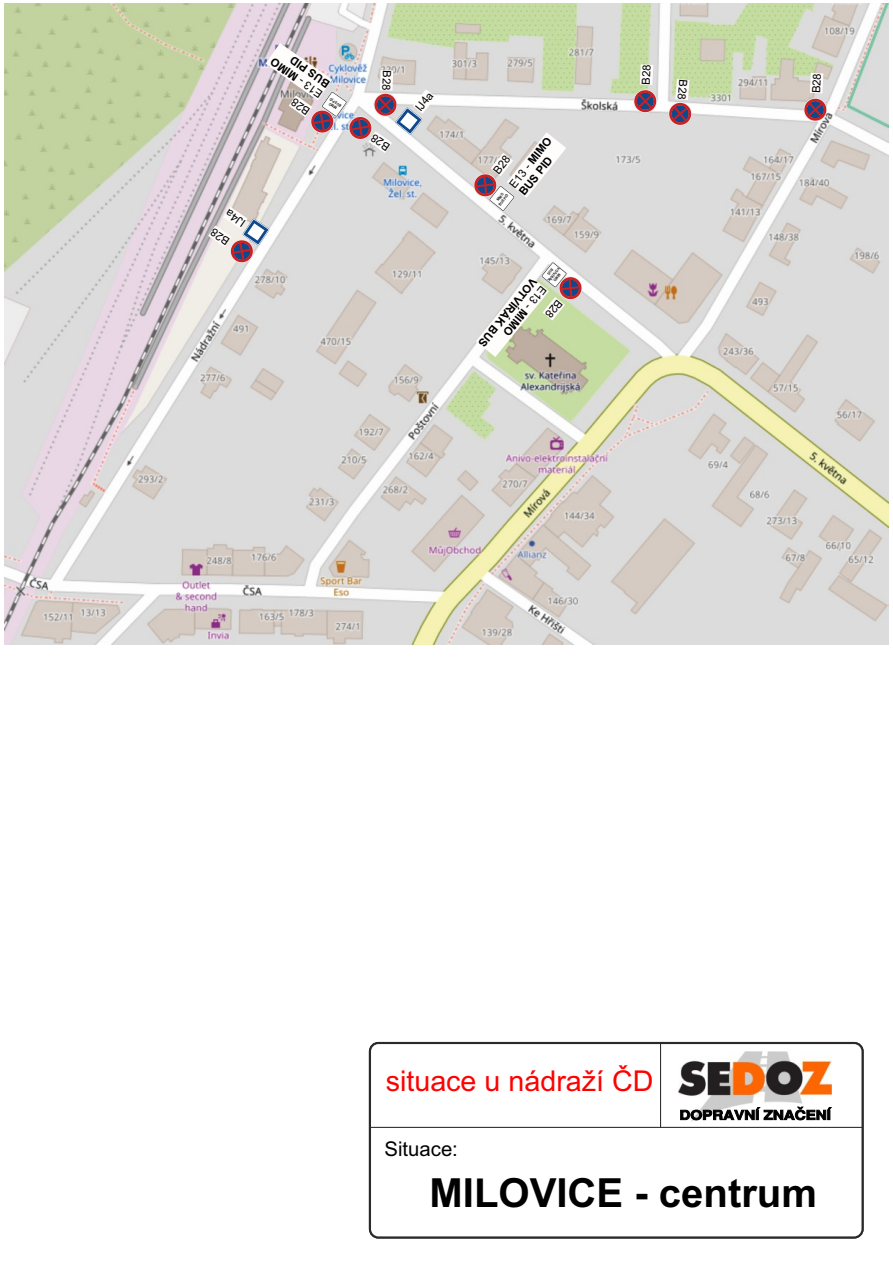
<style>
.page{position:relative;width:893px;height:1263px;background:#fff}
.page>*{position:absolute;margin:0;border:0;box-sizing:border-box;transform-origin:0 0}
.t1{font:700 40.05px "Arial";color:#000}
.t2{font:28.65px/32.1px "Arial";color:#f00;text-align:center}
.t3{font:20.25px "Arial";color:#000}
.t4{font:700 11.25px/12.6px "Arial";color:#000}
.t5{font:11.25px "Arial";color:#000}
.t6{font:700 3.9px/4.3px "Arial Narrow";color:#1a1a1a;text-align:center}
.s1{font-weight:400}
</style>
<div class="page">
<img style="left:4px;top:4px;width:885px;height:641px">
<div style="left:369px;top:1042px;width:495px;height:196px;background:#fff;border:2px solid #2b2a29;border-radius:8px"></div>
<svg style="left:680px;top:1106px;width:168px;height:21px"></svg>
<hr style="left:660px;top:1043px;width:1px;height:84px;background:#2b2a29">
<hr style="left:370px;top:1127px;width:492px;height:1px;background:#2b2a29">
<svg style="left:804px;top:73px;width:23px;height:48px"></svg>
<svg style="left:633px;top:64px;width:24px;height:49px"></svg>
<svg style="left:668px;top:79px;width:24px;height:47px"></svg>
<svg style="left:474px;top:132px;width:92px;height:80px"></svg>
<svg style="left:266px;top:43px;width:170px;height:110px"></svg>
<svg style="left:208px;top:207px;width:61px;height:56px"></svg>
<svg style="left:476px;top:262px;width:106px;height:95px"></svg>
<p class="t4" style="left:318px;top:99px;width:62px;rotate:-145deg"><span class="s1">E13 -</span> MIMO<br>BUS PID</p>
<p class="t6" style="left:337px;top:111px;width:15px;rotate:-145deg">MIMO<br>BUS PID</p>
<p class="t5" style="left:242px;top:227px;width:23px;rotate:-146deg">IJ4a</p>
<p class="t5" style="left:414px;top:107px;width:23px;rotate:-52deg">IJ4a</p>
<p class="t4" style="left:508px;top:183px;width:62px;rotate:-51deg"><span class="s1">E13 -</span> MIMO<br>BUS PID</p>
<p class="t6" style="left:495px;top:201px;width:15px;rotate:-51deg">MIMO<br>BUS PID</p>
<p class="t6" style="left:560px;top:269px;width:18px;rotate:129deg">VOTVÍRÁK</p>
<p class="t6" style="left:561px;top:275px;width:10px;rotate:129deg">MIMO</p>
<p class="t4" style="left:548px;top:290px;width:87px;rotate:129deg"><span class="s1">E13 -</span> MIMO<br>VOTVÍRÁK BUS</p>
<h2 class="t2" style="left:418px;top:1055px;width:182px">PŘÍJEZDOVÉ<br>CESTY</h2>
<h2 class="t2" style="left:386px;top:1068px;width:269px">situace u nádraží ČD</h2>
<h3 class="t3" style="left:385px;top:1141px;width:75px">Situace:</h3>
<h1 class="t1" style="left:491px;top:1171px;width:195px">MILOVICE</h1>
<h1 class="t1" style="left:429px;top:1178px;width:389px">MILOVICE - centrum</h1>
</div>
